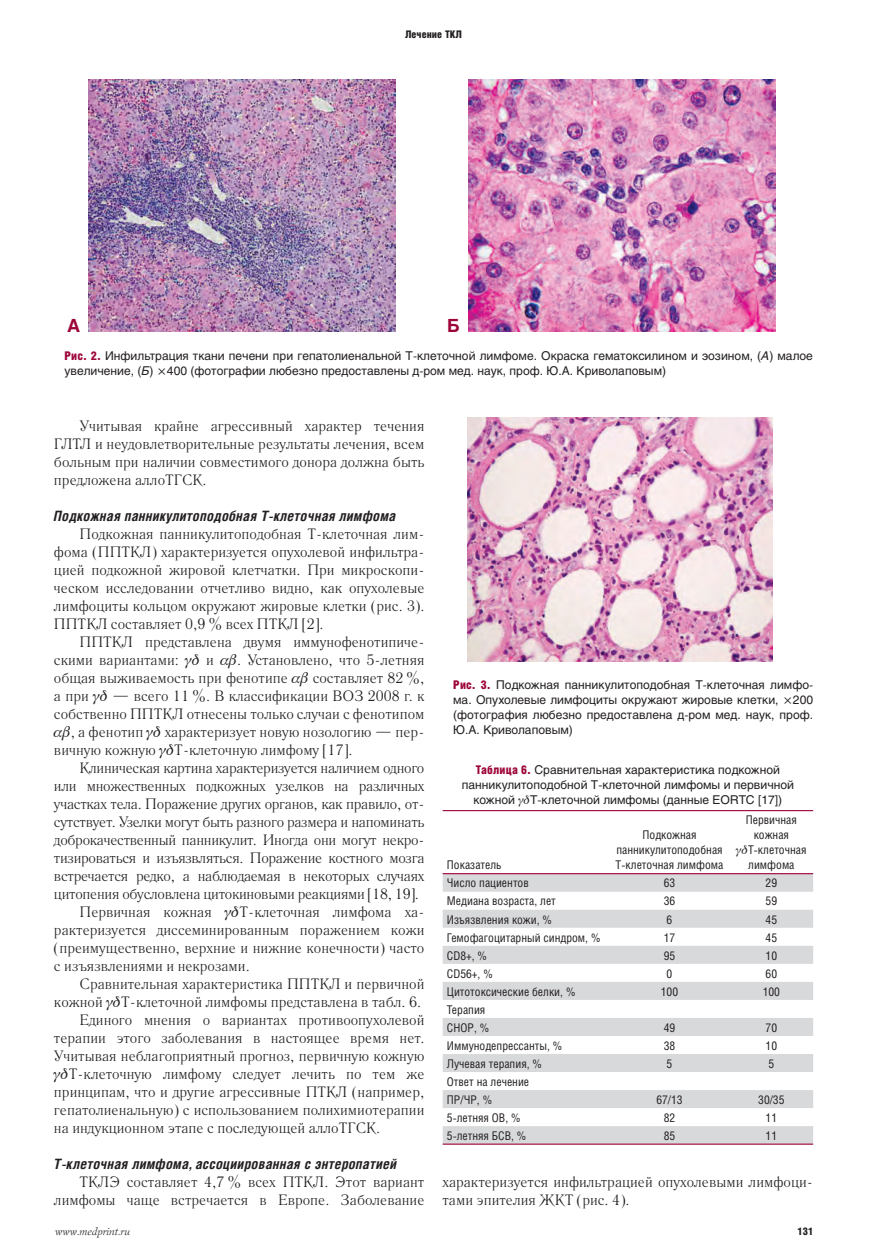
<style>
.page{position:relative;width:881px;height:1256px;background:#fff}
.page>*{position:absolute;margin:0;border:0;box-sizing:border-box;transform-origin:0 0}
.t1{font:700 18px "Helios";color:#9d053a}
.t2{font:15px/18px "Literaturnaya C";color:#231f20}
.t3{font:15px "Literaturnaya C";letter-spacing:-.02em;color:#231f20}
.t4{font:italic 700 14.25px "Helios Cond";letter-spacing:.025em;color:#231f20}
.t5{font:12px/15px "Helios";color:#231f20}
.t6{font:12px/15px "Helios Cond";color:#231f20}
.t7{font:italic 10.5px "Lazurski C";color:#231f20}
.t8{font:900 10.5px "Helios Cond";letter-spacing:.005em;color:#231f20}
.s1{font-family:"Helios Cond";font-weight:900;color:#9d053a}
.s2{font-style:italic}
</style>
<div class="page">
<img style="left:468px;top:79px;width:307px;height:252px">
<img style="left:89px;top:79px;width:306px;height:253px">
<svg style="left:442px;top:874px;width:370px;height:269px;fill:#d8d9db"></svg>
<hr style="left:442px;top:810px;width:370px;height:1px;background:#9d053a">
<hr style="left:442px;top:873px;width:370px;height:1px;background:#9d053a">
<hr style="left:442px;top:1143px;width:370px;height:1px;background:#9d053a">
<img style="left:467px;top:417px;width:305px;height:245px">
<p class="t8" style="left:405px;top:31px;width:58px">Лечение ТКЛ</p>
<p class="t1" style="left:67px;top:319px;width:15px">А</p>
<p class="t1" style="left:447px;top:319px;width:14px">Б</p>
<p class="t5" style="left:64px;top:349px;width:749px"><span class="s1">Рис. 2.</span> Инфильтрация ткани печени при гепатолиенальной Т-клеточной лимфоме. Окраска гематоксилином и эозином, (<span class="s2">А</span>) малое увеличение, (<span class="s2">Б</span>) 400 (фотографии любезно предоставлены д-ром мед. наук, проф. Ю.А. Криволаповым)</p>
<p class="t2" style="left:54px;top:418px;width:372px;text-align:justify;text-indent:26px">Учитывая крайне агрессивный характер течения ГЛТЛ и неудовлетворительные результаты лечения, всем больным при наличии совместимого донора должна быть предложена аллоТГСК.</p>
<p class="t4" style="left:54px;top:510px;width:343px">Подкожная панникулитоподобная Т-клеточная лимфома</p>
<p class="t2" style="left:54px;top:526px;width:372px;text-align:justify;text-indent:26px">Подкожная панникулитоподобная Т-клеточная лим - фома (ППТКЛ) характеризуется опухолевой инфильтра&shy;цией подкожной жировой клетчатки. При микроскопи&shy;ческом исследовании отчетливо видно, как опухолевые лимфоциты кольцом окружают жировые клетки (рис. 3).<br>ППТКЛ составляет 0,9 % всех ПТКЛ [2].</p>
<p class="t2" style="left:54px;top:634px;width:372px;text-indent:26px">ППТКЛ представлена двумя иммунофенотипиче&shy;скими вариантами:</p>
<p class="t2" style="left:54px;top:652px;width:372px;text-indent:183px">. Установлено, что 5-летняя общая выживаемость при фенотипе</p>
<p class="t2" style="left:206px;top:652px;width:9px">и</p>
<p class="t2" style="left:312px;top:670px;width:113px">составляет 82 %,</p>
<p class="t5" style="left:453px;top:677px;width:361px;text-align:justify"><span class="s1">Рис. 3.</span> Подкожная панникулитоподобная Т-клеточная лимфо&shy;ма. Опухолевые лимфоциты окружают жировые клетки, 200 (фотография любезно предоставлена д-ром мед. наук, проф.<br>Ю.А. Криволаповым)</p>
<p class="t5" style="left:475px;top:763px;width:305px"><span class="s1">Таблица 6.</span> Сравнительная характеристика подкожной</p>
<p class="t5" style="left:461px;top:778px;width:334px">панникулитоподобной Т-клеточной лимфомы и первичной</p>
<p class="t5" style="left:473px;top:793px;width:43px">кожной</p>
<p class="t5" style="left:530px;top:793px;width:253px">Т-клеточной лимфомы (данные EORTC [17])</p>
<p class="t2" style="left:54px;top:688px;width:36px">а при</p>
<p class="t2" style="left:112px;top:688px;width:314px">— всего 11 %. В классификации ВОЗ 2008 г. к</p>
<p class="t2" style="left:54px;top:706px;width:372px">собственно ППТКЛ отнесены только случаи с фенотипом</p>
<p class="t2" style="left:71px;top:724px;width:74px">, а фенотип</p>
<p class="t2" style="left:54px;top:724px;width:372px;text-indent:111px">характеризует новую нозологию — пер&shy;вичную кожную Т-клеточную лимфому [17].</p>
<p class="t3" style="left:79px;top:762px;width:346px">Клиническая картина характеризуется наличием одного</p>
<p class="t3" style="left:54px;top:780px;width:372px">или множественных подкожных узелков на различных</p>
<p class="t3" style="left:54px;top:798px;width:372px">участках тела. Поражение других органов, как правило, от-</p>
<p class="t3" style="left:54px;top:816px;width:372px">сутствует. Узелки могут быть разного размера и напоминать</p>
<p class="t3" style="left:54px;top:834px;width:372px">доброкачественный панникулит. Иногда они могут некро-</p>
<p class="t3" style="left:54px;top:852px;width:372px">тизироваться и изъязвляться. Поражение костного мозга</p>
<p class="t3" style="left:54px;top:870px;width:372px">встречается редко, а наблюдаемая в некоторых случаях</p>
<p class="t3" style="left:54px;top:888px;width:366px">цитопения обусловлена цитокиновыми реакциями [18, 19].</p>
<p class="t2" style="left:79px;top:904px;width:134px">Первичная кожная</p>
<p class="t6" style="left:745px;top:813px;width:53px">Первичная</p>
<p class="t6" style="left:753px;top:828px;width:37px">кожная</p>
<p class="t6" style="left:747px;top:843px;width:60px">Т-клеточная</p>
<p class="t6" style="left:748px;top:858px;width:48px">лимфома</p>
<p class="t6" style="left:615px;top:828px;width:109px;text-align:center">Подкожная панникулитоподобная<br>Т-клеточная лимфома</p>
<p class="t6" style="left:447px;top:858px;width:56px">Показатель</p>
<p class="t6" style="left:447px;top:876px;width:83px">Число пациентов</p>
<p class="t6" style="left:663px;top:876px;width:13px">63</p>
<p class="t6" style="left:765px;top:876px;width:13px">29</p>
<p class="t6" style="left:447px;top:894px;width:110px">Медиана возраста, лет</p>
<p class="t6" style="left:663px;top:894px;width:13px">36</p>
<p class="t6" style="left:765px;top:894px;width:13px">59</p>
<p class="t6" style="left:447px;top:912px;width:107px">Изъязвления кожи, %</p>
<p class="t6" style="left:666px;top:912px;width:7px">6</p>
<p class="t6" style="left:765px;top:912px;width:13px">45</p>
<p class="t6" style="left:447px;top:930px;width:155px">Гемофагоцитарный синдром, %</p>
<p class="t6" style="left:663px;top:930px;width:13px">17</p>
<p class="t6" style="left:765px;top:930px;width:13px">45</p>
<p class="t6" style="left:447px;top:948px;width:42px">CD8+, %</p>
<p class="t6" style="left:663px;top:948px;width:13px">95</p>
<p class="t6" style="left:765px;top:948px;width:13px">10</p>
<p class="t6" style="left:447px;top:966px;width:48px">CD56+, %</p>
<p class="t6" style="left:666px;top:966px;width:7px">0</p>
<p class="t6" style="left:765px;top:966px;width:13px">60</p>
<p class="t6" style="left:447px;top:984px;width:130px">Цитотоксические белки, %</p>
<p class="t6" style="left:660px;top:984px;width:19px">100</p>
<p class="t6" style="left:762px;top:984px;width:19px">100</p>
<p class="t6" style="left:447px;top:1001px;width:44px;line-height:18px">Терапия<br>СНОР, %</p>
<p class="t2" style="left:54px;top:904px;width:372px;text-align:justify;text-indent:185px">Т-клеточная лимфома ха&shy;рактеризуется диссеминированным поражением кожи (преимущественно, верхние и нижние конечности) часто с изъязвлениями и некрозами.</p>
<p class="t2" style="left:79px;top:976px;width:346px">Сравнительная характеристика ППТКЛ и первичной</p>
<p class="t2" style="left:54px;top:994px;width:368px">кожной Т-клеточной лимфомы представлена в табл. 6.</p>
<p class="t2" style="left:79px;top:1012px;width:346px">Единого мнения о вариантах противоопухолевой</p>
<p class="t2" style="left:54px;top:1030px;width:372px">терапии этого заболевания в настоящее время нет.</p>
<p class="t2" style="left:54px;top:1048px;width:372px">Учитывая неблагоприятный прогноз, первичную кожную</p>
<p class="t2" style="left:69px;top:1066px;width:357px">Т-клеточную лимфому следует лечить по тем же</p>
<p class="t2" style="left:54px;top:1084px;width:372px">принципам, что и другие агрессивные ПТКЛ (например,</p>
<p class="t2" style="left:54px;top:1102px;width:372px">гепатолиенальную) с использованием полихимиотерапии</p>
<p class="t2" style="left:54px;top:1120px;width:327px">на индукционном этапе с последующей аллоТГСК.</p>
<p class="t4" style="left:54px;top:1158px;width:344px">Т-клеточная лимфома, ассоциированная с энтеропатией</p>
<p class="t2" style="left:54px;top:1174px;width:372px;text-align:right">ТКЛЭ составляет 4,7 % всех ПТКЛ. Этот вариант лимфомы чаще встречается в Европе. Заболевание</p>
<p class="t2" style="left:442px;top:1174px;width:372px">характеризуется инфильтрацией опухолевыми лимфоци&shy;тами эпителия ЖКТ (рис. 4).</p>
<p class="t6" style="left:663px;top:1020px;width:13px">49</p>
<p class="t6" style="left:765px;top:1020px;width:13px">70</p>
<p class="t6" style="left:447px;top:1038px;width:117px">Иммунодепрессанты, %</p>
<p class="t6" style="left:663px;top:1038px;width:13px">38</p>
<p class="t6" style="left:765px;top:1038px;width:13px">10</p>
<p class="t6" style="left:447px;top:1056px;width:97px">Лучевая терапия, %</p>
<p class="t6" style="left:666px;top:1056px;width:7px">5</p>
<p class="t6" style="left:768px;top:1056px;width:7px">5</p>
<p class="t6" style="left:447px;top:1073px;width:84px;line-height:18px">Ответ на лечение<br>ПР/ЧР, %</p>
<p class="t6" style="left:656px;top:1092px;width:28px">67/13</p>
<p class="t6" style="left:758px;top:1092px;width:28px">30/35</p>
<p class="t6" style="left:447px;top:1110px;width:75px">5-летняя ОВ, %</p>
<p class="t6" style="left:663px;top:1110px;width:13px">82</p>
<p class="t6" style="left:765px;top:1110px;width:13px">11</p>
<p class="t6" style="left:447px;top:1128px;width:81px">5-летняя БСВ, %</p>
<p class="t6" style="left:663px;top:1128px;width:13px">85</p>
<p class="t6" style="left:765px;top:1128px;width:13px">11</p>
<p class="t7" style="left:54px;top:1226px;width:76px">www.medprint.ru</p>
<p class="t8" style="left:797px;top:1227px;width:17px">131</p>
</div>
